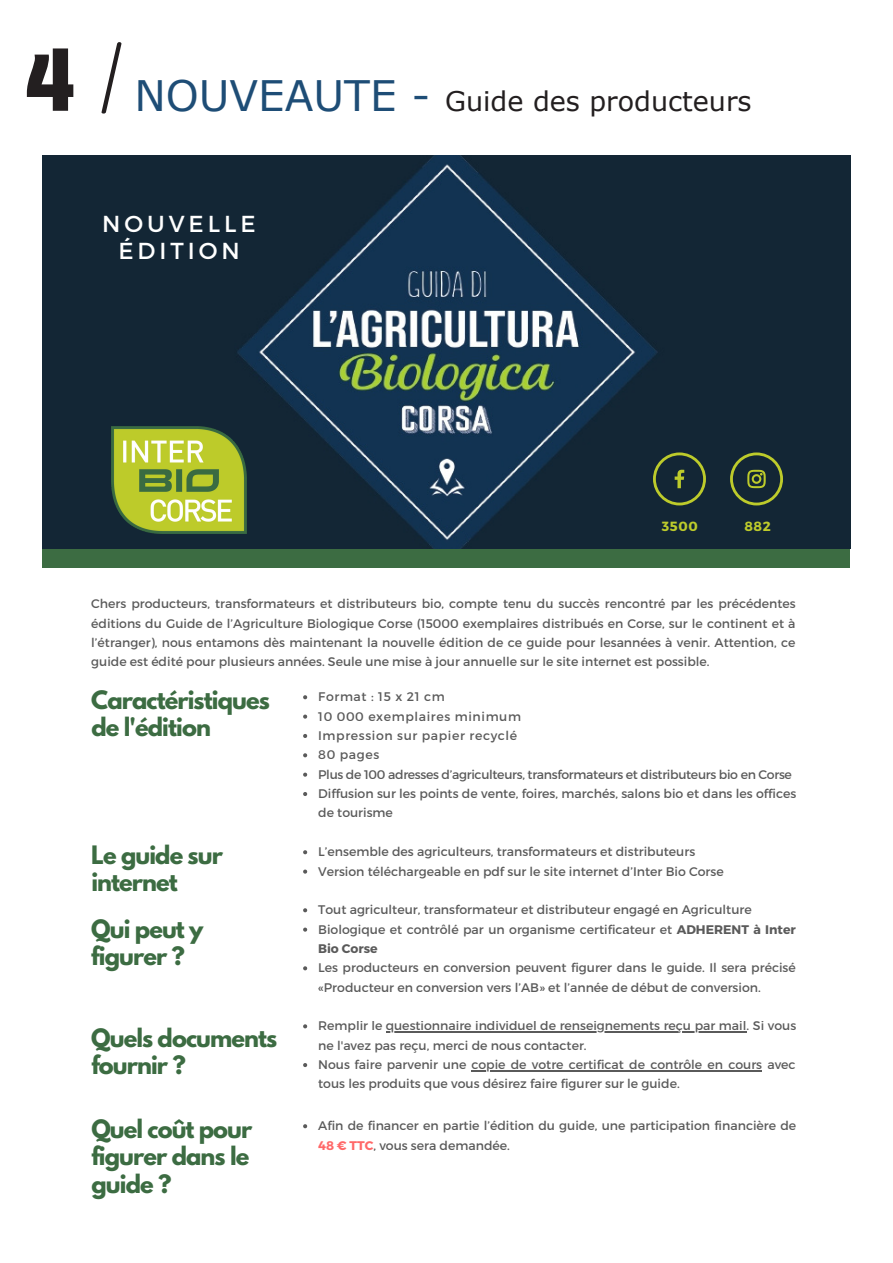
<style>
.page{position:relative;width:893px;height:1263px;background:#fff}
.page>*{position:absolute;margin:0;border:0;box-sizing:border-box;transform-origin:0 0}
.t1{font:27px "Verdana";color:#231f20}
.t2{font:23.1px/27.5px "Montserrat";letter-spacing:.17em;color:#fff;text-align:center}
.t3{font:700 22.5px/27.5px "League Spartan";letter-spacing:-.04em;color:#3c6c42}
.t4{font:700 13.35px "Montserrat";letter-spacing:.05em;color:#bdcb2b}
.t5{font:12.45px/19.4px "Montserrat";color:#000}
.s1{font-family:"Xpressive";font-weight:800;font-size:91.5px}
.s2{font-family:"Street";font-weight:100;font-size:91.5px}
.s3{font-size:42px;color:#1e4d76}
.s4{font-weight:700}
.s5{font-weight:700;color:#ff1616}
</style>
<div class="page">
<div style="left:43px;top:459px;width:807px;height:109px;background:#3c6c42"></div>
<img style="left:43px;top:155px;width:807px;height:393px">
<svg style="left:653px;top:452px;width:53px;height:53px;background:#334533"></svg>
<svg style="left:730px;top:452px;width:53px;height:53px;background:#374932"></svg>
<img style="left:112px;top:427px;width:134px;height:107px">
<svg style="left:303px;top:695px;width:4px;height:4px"></svg>
<svg style="left:303px;top:714px;width:4px;height:5px"></svg>
<svg style="left:303px;top:734px;width:4px;height:4px"></svg>
<svg style="left:303px;top:753px;width:4px;height:4px"></svg>
<svg style="left:303px;top:773px;width:4px;height:4px"></svg>
<svg style="left:303px;top:792px;width:4px;height:4px"></svg>
<svg style="left:303px;top:850px;width:4px;height:4px"></svg>
<svg style="left:303px;top:869px;width:4px;height:5px"></svg>
<svg style="left:303px;top:908px;width:4px;height:4px"></svg>
<svg style="left:303px;top:927px;width:4px;height:5px"></svg>
<svg style="left:303px;top:966px;width:4px;height:4px"></svg>
<svg style="left:303px;top:1024px;width:4px;height:4px"></svg>
<hr style="left:386px;top:1031px;width:360px;height:1px;background:#000">
<svg style="left:303px;top:1063px;width:4px;height:4px"></svg>
<hr style="left:471px;top:1070px;width:291px;height:1px;background:#000">
<svg style="left:303px;top:1124px;width:4px;height:4px"></svg>
<p class="t1" style="left:26px;top:82px;width:728px"><span class="s1">4</span> <span class="s2">/</span> <span class="s3">NOUVEAUTE -</span> Guide des producteurs</p>
<p class="t2" style="left:102px;top:210px;width:155px">NOUVELLE<br>ÉDITION</p>
<p class="t4" style="left:662px;top:518px;width:38px">3500</p>
<p class="t4" style="left:744px;top:518px;width:28px">882</p>
<p class="t5" style="left:91px;top:594px;width:706px;text-align:justify">Chers producteurs, transformateurs et distributeurs bio, compte tenu du succès rencontré par les précédentes éditions du Guide de l’Agriculture Biologique Corse (15000 exemplaires distribués en Corse, sur le continent et à l’étranger), nous entamons dès maintenant la nouvelle édition de ce guide pour lesannées à venir. Attention, ce guide est édité pour plusieurs années. Seule une mise à jour annuelle sur le site internet est possible.</p>
<p class="t3" style="left:91px;top:685px;width:180px">Caractéristiques de l'édition</p>
<p class="t3" style="left:91px;top:840px;width:133px">Le guide sur internet</p>
<p class="t3" style="left:91px;top:914px;width:114px">Qui peut y figurer ?</p>
<p class="t3" style="left:91px;top:1023px;width:187px">Quels documents fournir ?</p>
<p class="t3" style="left:91px;top:1114px;width:162px">Quel coût pour figurer dans le guide ?</p>
<p class="t5" style="left:318px;top:687px;width:479px">Format : 15 x 21 cm<br>10 000 exemplaires minimum<br>Impression sur papier recyclé<br>80 pages<br>Plus de 100 adresses d’agriculteurs, transformateurs et distributeurs bio en Corse Diffusion sur les points de vente, foires, marchés, salons bio et dans les offices de tourisme</p>
<p class="t5" style="left:318px;top:842px;width:407px">L’ensemble des agriculteurs, transformateurs et distributeurs<br>Version téléchargeable en pdf sur le site internet d’Inter Bio Corse</p>
<p class="t5" style="left:318px;top:900px;width:479px">Tout agriculteur, transformateur et distributeur engagé en Agriculture<br>Biologique et contrôlé par un organisme certificateur et <span class="s4">ADHERENT à Inter<br>Bio Corse</span></p>
<p class="t5" style="left:318px;top:958px;width:479px">Les producteurs en conversion peuvent figurer dans le guide. Il sera précisé «Producteur en conversion vers l’AB» et l’année de début de conversion.</p>
<p class="t5" style="left:318px;top:1016px;width:480px">Remplir le questionnaire individuel de renseignements reçu par mail. Si vous ne l'avez pas reçu, merci de nous contacter.<br>Nous faire parvenir une copie de votre certificat de contrôle en cours avec tous les produits que vous désirez faire figurer sur le guide.</p>
<p class="t5" style="left:318px;top:1116px;width:480px">Afin de financer en partie l’édition du guide, une participation financière de<br><span class="s5">48 € TTC</span>, vous sera demandée.</p>
</div>
